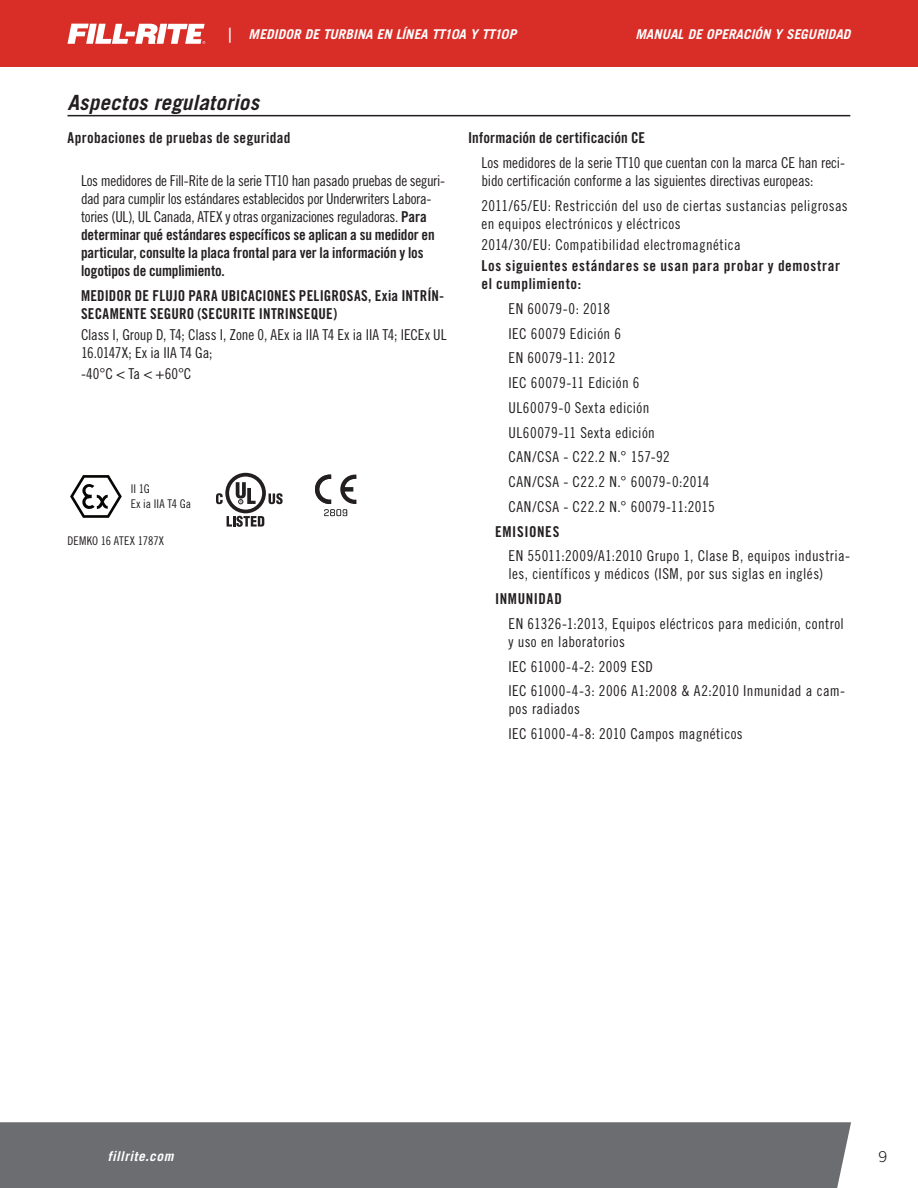
<style>
.page{position:relative;width:918px;height:1188px;background:#fff}
.page>*{position:absolute;margin:0;border:0;box-sizing:border-box;transform-origin:0 0}
.Header-Full_Width{font:italic 700 21px "Trade Gothic LT Std";letter-spacing:.01em;color:#231f20}
.t1{font:15px/18px "Trade Gothic LT Std Cn 18";letter-spacing:.01em;color:#231f20}
.t2{font:15px/18px "Trade Gothic LT Std Cn 18";letter-spacing:-.025em;color:#231f20}
.Header-Full_Width-2{font:15px/18px "Trade Gothic LT Std Bd Cn 20";letter-spacing:.025em;color:#231f20}
.t3{font:15px "Trade Gothic LT Std Cn 18";letter-spacing:.03em;color:#231f20}
.Header-Full_Width-3{font:15px "Trade Gothic LT Std Bd Cn 20";letter-spacing:.005em;color:#231f20}
.t4{font:15px "Trade Gothic LT Std Cn 18";letter-spacing:.035em;color:#231f20}
.Header-Full_Width-4{font:15px "Trade Gothic LT Std Bd Cn 20";letter-spacing:.045em;color:#231f20}
.t5{font:300 15px "Trade Gothic LT Std";color:#231f20}
.t6{font:italic 700 13.5px "Trade Gothic LT Std";letter-spacing:.01em;color:#fff}
.t7{font:italic 700 13.5px "Trade Gothic LT Std";letter-spacing:.035em;color:#fff}
.t8{font:12px "Trade Gothic LT Std Cn 18";letter-spacing:.01em;color:#231f20}
.s1{font-family:"Trade Gothic LT Std Bd Cn 20"}
</style>
<div class="page">
<div style="left:0;top:1122px;width:851px;height:66px;background:#6c6d70"></div>
<div style="left:0;top:0;width:918px;height:68px;background:#d92d27"></div>
<svg style="left:67px;top:24px;width:138px;height:20px"></svg>
<svg style="left:315px;top:475px;width:41px;height:41px"></svg>
<hr style="left:68px;top:115px;width:782px;height:1px;background:#231f20">
<svg style="left:70px;top:475px;width:52px;height:43px"></svg>
<svg style="left:216px;top:473px;width:67px;height:54px"></svg>
<p class="t6" style="left:226px;top:26px;width:292px">| MEDIDOR DE TURBINA EN LÍNEA TT10A Y TT10P</p>
<p class="t6" style="left:635px;top:26px;width:217px">MANUAL DE OPERACIÓN Y SEGURIDAD</p>
<p class="Header-Full_Width" style="left:68px;top:89px;width:193px">Aspectos regulatorios</p>
<p class="Header-Full_Width-2" style="left:68px;top:129px;width:224px">Aprobaciones de pruebas de seguridad</p>
<p class="t2" style="left:81px;top:171px;width:366px">Los medidores de Fill-Rite de la serie TT10 han pasado pruebas de seguri&shy;dad para cumplir los estándares establecidos por Underwriters Labora&shy;tories (UL), UL Canada, ATEX y otras organizaciones reguladoras. <span class="s1">Para determinar qué estándares específicos se aplican a su medidor en particular, consulte la placa frontal para ver la información y los logotipos de cumplimiento.</span></p>
<p class="Header-Full_Width-2" style="left:81px;top:286px;width:365px">MEDIDOR DE FLUJO PARA UBICACIONES PELIGROSAS, Exia INTRÍN-<br>SECAMENTE SEGURO (SECURITE INTRINSEQUE)</p>
<p class="t1" style="left:81px;top:325px;width:367px">Class I, Group D, T4; Class I, Zone 0, AEx ia IIA T4 Ex ia IIA T4; IECEx UL<br>16.0147X; Ex ia IIA T4 Ga;</p>
<p class="t1" style="left:81px;top:365px;width:112px">-40°C &lt; Ta &lt; +60°C</p>
<p class="t8" style="left:131px;top:482px;width:21px">II 1G</p>
<p class="t8" style="left:131px;top:497px;width:62px">Ex ia IIA T4 Ga</p>
<p class="t8" style="left:68px;top:534px;width:98px">DEMKO 16 ATEX 1787X</p>
<p class="Header-Full_Width-3" style="left:468px;top:129px;width:179px">Información de certificación CE</p>
<p class="t1" style="left:482px;top:153px;width:365px">Los medidores de la serie TT10 que cuentan con la marca CE han reci&shy;bido certificación conforme a las siguientes directivas europeas:</p>
<p class="t1" style="left:482px;top:196px;width:368px">2011/65/EU: Restricción del uso de ciertas sustancias peligrosas en equipos electrónicos y eléctricos</p>
<p class="t1" style="left:482px;top:235px;width:261px">2014/30/EU: Compatibilidad electromagnética</p>
<p class="Header-Full_Width-2" style="left:482px;top:257px;width:360px">Los siguientes estándares se usan para probar y demostrar el cumplimiento:</p>
<p class="t1" style="left:508px;top:299px;width:103px">EN 60079-0: 2018</p>
<p class="t1" style="left:508px;top:324px;width:114px">IEC 60079 Edición 6</p>
<p class="t1" style="left:508px;top:349px;width:108px">EN 60079-11: 2012</p>
<p class="t1" style="left:508px;top:374px;width:133px">IEC 60079-11 Edición 6</p>
<p class="t3" style="left:508px;top:399px;width:143px">UL60079-0 Sexta edición</p>
<p class="t3" style="left:508px;top:423px;width:148px">UL60079-11 Sexta edición</p>
<p class="t3" style="left:508px;top:448px;width:163px">CAN/CSA - C22.2 N.° 157-92</p>
<p class="t3" style="left:508px;top:473px;width:203px">CAN/CSA - C22.2 N.° 60079-0:2014</p>
<p class="t3" style="left:508px;top:498px;width:208px">CAN/CSA - C22.2 N.° 60079-11:2015</p>
<p class="Header-Full_Width-4" style="left:495px;top:522px;width:66px">EMISIONES</p>
<p class="t1" style="left:508px;top:547px;width:343px">EN 55011:2009/A1:2010 Grupo 1, Clase B, equipos industria&shy;les, científicos y médicos (ISM, por sus siglas en inglés)</p>
<p class="Header-Full_Width-4" style="left:495px;top:590px;width:68px">INMUNIDAD</p>
<p class="t1" style="left:508px;top:614px;width:337px">EN 61326-1:2013, Equipos eléctricos para medición, control y uso en laboratorios</p>
<p class="t4" style="left:508px;top:657px;width:146px">IEC 61000-4-2: 2009 ESD</p>
<p class="t1" style="left:508px;top:682px;width:338px">IEC 61000-4-3: 2006 A1:2008 &amp; A2:2010 Inmunidad a cam&shy;pos radiados</p>
<p class="t1" style="left:508px;top:725px;width:236px">IEC 61000-4-8: 2010 Campos magnéticos</p>
<p class="t7" style="left:108px;top:1147px;width:67px">fillrite.com</p>
<p class="t5" style="left:879px;top:1147px;width:10px">9</p>
</div>
